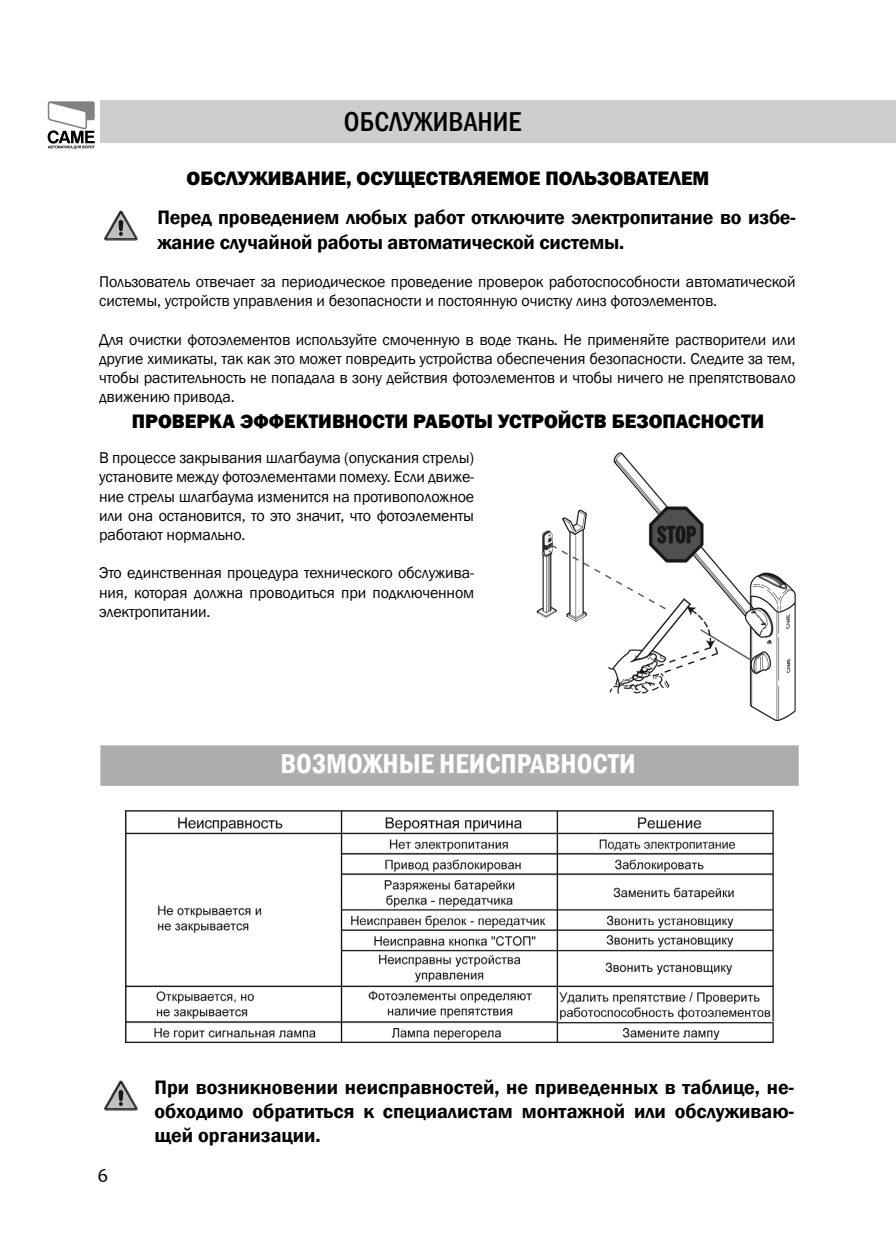
<style>
.page{position:relative;width:896px;height:1248px;background:#fff}
.page>*{position:absolute;margin:0;border:0;box-sizing:border-box;transform-origin:0 0}
.t1{font:600 condensed 28px "Franklin Gothic";color:#fff}
.t2{font:500 condensed 28px "Franklin Gothic";color:#000}
.t3{font:600 20px/24px "Franklin Gothic";letter-spacing:-.01em;color:#000}
.t4{font:800 20px "Franklin Gothic";color:#000}
.t5{font:20px "Candara";color:#000}
.t6{font:16px/19.2px "Franklin Gothic";letter-spacing:-.01em;color:#000;text-align:justify}
.s1{font-weight:800}
</style>
<div class="page">
<div style="left:867px;top:100px;width:29px;height:43px;background:#cecece"></div>
<img style="left:104px;top:210px;width:34px;height:31px">
<div style="left:100px;top:745px;width:699px;height:40px;background:#adadad"></div>
<div style="left:282px;top:753px;width:352px;height:20px;background:#adadad"></div>
<img style="left:104px;top:1080px;width:34px;height:31px">
<div style="left:100px;top:100px;width:767px;height:43px;background:#cecece"></div>
<svg style="left:48px;top:101px;width:47px;height:48px"></svg>
<img style="left:536px;top:452px;width:259px;height:268px">
<img style="left:126px;top:810px;width:647px;height:232px">
<p class="t2" style="left:344px;top:106px;width:179px">ОБСЛУЖИВАНИЕ</p>
<p class="t3" style="left:157px;top:158px;width:640px;line-height:39.4px;text-indent:29px"><span class="s1">ОБСЛУЖИВАНИЕ, ОСУЩЕСТВЛЯЕМОЕ ПОЛЬЗОВАТЕЛЕМ<br></span>Перед проведением любых работ отключите электропитание во избе-</p>
<p class="t3" style="left:157px;top:229px;width:468px">жание случайной работы автоматической системы.</p>
<p class="t6" style="left:99px;top:272px;width:698px">Пользователь отвечает за периодическое проведение проверок работоспособности автоматической системы, устройств управления и безопасности и постоянную очистку линз фотоэлементов.</p>
<p class="t6" style="left:99px;top:329px;width:698px">Для очистки фотоэлементов используйте смоченную в воде ткань. Не применяйте растворители или другие химикаты, так как это может повредить устройства обеспечения безопасности. Следите за тем, чтобы растительность не попадала в зону действия фотоэлементов и чтобы ничего не препятствовало движению привода.</p>
<p class="t4" style="left:132px;top:410px;width:634px">ПРОВЕРКА ЭФФЕКТИВНОСТИ РАБОТЫ УСТРОЙСТВ БЕЗОПАСНОСТИ</p>
<p class="t6" style="left:99px;top:448px;width:377px">В процессе закрывания шлагбаума (опускания стрелы) установите между фотоэлементами помеху. Если движе&shy;ние стрелы шлагбаума изменится на противоположное или она остановится, то это значит, что фотоэлементы работают нормально.</p>
<p class="t6" style="left:99px;top:563px;width:376px">Это единственная процедура технического обслужива&shy;ния, которая должна проводиться при подключенном электропитании.</p>
<p class="t1" style="left:280px;top:747px;width:357px">ВОЗМОЖНЫЕ НЕИСПРАВНОСТИ</p>
<p class="t5" style="left:98px;top:1166px;width:13px">6</p>
<p class="t3" style="left:154px;top:1075px;width:641px;text-align:justify">При возникновении неисправностей, не приведенных в таблице, не&shy;обходимо обратиться к специалистам монтажной или обслуживаю&shy;щей организации.</p>
</div>
